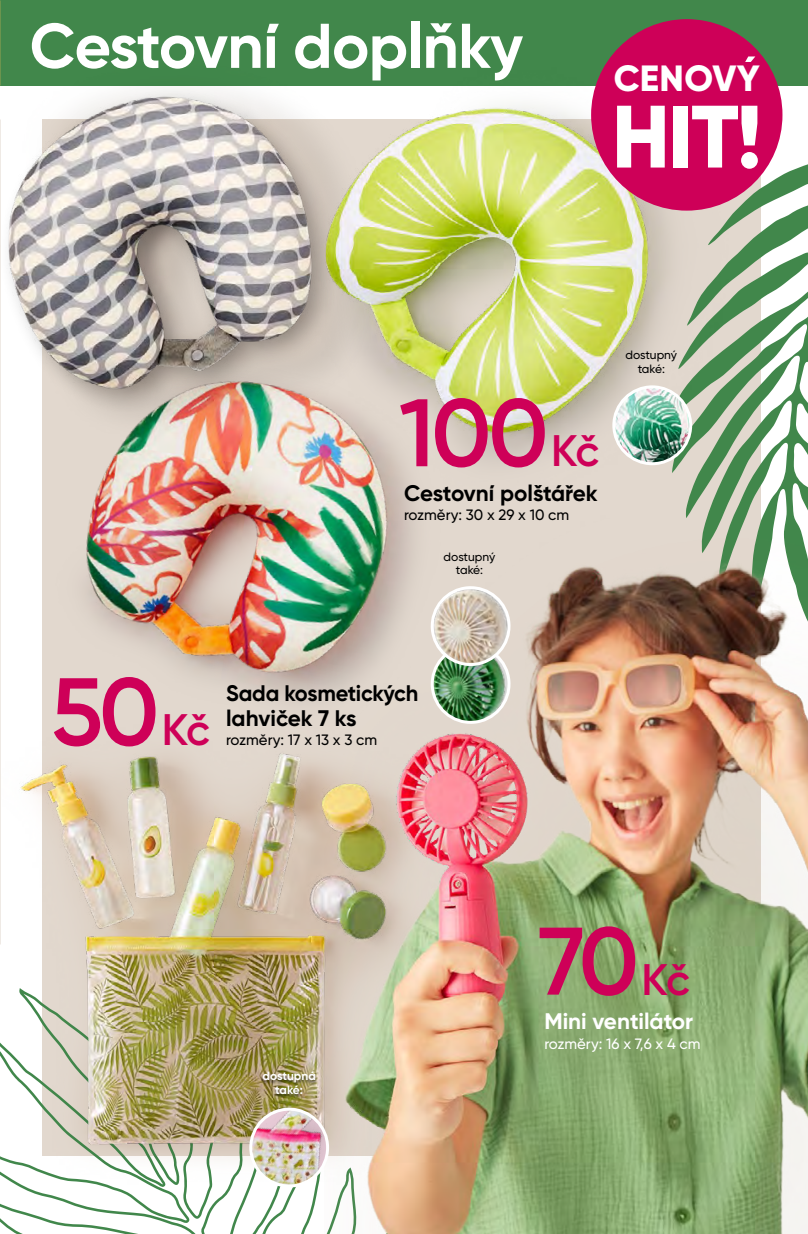
<style>
.page{position:relative;width:808px;height:1234px;background:#fff}
.page>*{position:absolute;margin:0;border:0;box-sizing:border-box;transform-origin:0 0}
.t1{font:600 95.7px "Gilroy";letter-spacing:-.04em;color:#ce0058}
.t2{font:800 88.2px "Gilroy";color:#fff}
.t3{font:700 63px "Gilroy";letter-spacing:-.01em;color:#fff}
.t4{font:600 44.1px "Gilroy";color:#ce0058}
.t5{font:800 36.45px "Gilroy";letter-spacing:.01em;color:#fff}
.t6{font:700 22.5px "Gilroy";letter-spacing:-.01em;color:#000}
.t7{font:700 22.5px "Gilroy";color:#fff}
.t8{font:500 15px "Gilroy";color:#000}
.t9{font:500 15px "Gilroy";color:#fff}
.t10{font:500 12px/13.5px "Gilroy";letter-spacing:-.005em;color:#000;text-align:center}
.t11{font:700 12px/13.5px "Gilroy";color:#fff;text-align:center}
</style>
<div class="page">
<div style="left:0;top:0;width:808px;height:85px;background:#41874b"></div>
<img style="left:0;top:119px;width:1px;height:825px">
<svg style="left:728px;top:369px;width:80px;height:146px"></svg>
<svg style="left:728px;top:159px;width:80px;height:210px"></svg>
<svg style="left:9px;top:1192px;width:308px;height:41px"></svg>
<svg style="left:291px;top:1231px;width:26px;height:2px"></svg>
<img style="left:0;top:1203px;width:9px;height:26px">
<img style="left:42px;top:451px;width:282px;height:263px">
<div style="left:24px;top:60px;width:368px;height:391px;background:#000;opacity:.25"></div>
<img style="left:0;top:61px;width:288px;height:375px">
<div style="left:0;top:87px;width:338px;height:328px;background:#000;opacity:.25"></div>
<img style="left:288px;top:56px;width:440px;height:462px">
<img style="left:614px;top:387px;width:77px;height:76px;border-radius:38px">
<div style="left:612px;top:385px;width:80px;height:80px;border:3px solid #fff;border-radius:50%"></div>
<img style="left:0;top:714px;width:324px;height:478px">
<img style="left:324px;top:515px;width:484px;height:718px">
<img style="left:251px;top:1108px;width:77px;height:77px">
<img style="left:251px;top:1108px;width:77px;height:77px;border-radius:38px">
<div style="left:249px;top:1107px;width:80px;height:80px;border:3px solid #fff;border-radius:50%"></div>
<div style="left:591px;top:19px;width:191px;height:191px;background:#ce0058;border-radius:50%"></div>
<svg style="left:745px;top:56px;width:10px;height:6px"></svg>
<img style="left:429px;top:586px;width:81px;height:137px">
<div style="left:260px;top:1072px;width:58px;height:26px;background:#000;opacity:.5"></div>
<p class="t3" style="left:30px;top:6px;width:495px">Cestovní doplňky</p>
<p class="t5" style="left:614px;top:55px;width:148px">CENOVY</p>
<p class="t2" style="left:612px;top:81px;width:152px">HIT!</p>
<p class="t1" style="left:399px;top:373px;width:151px">100</p>
<p class="t4" style="left:551px;top:423px;width:50px">Kč</p>
<p class="t6" style="left:404px;top:478px;width:195px">Cestovní polštářek</p>
<p class="t8" style="left:404px;top:505px;width:167px">rozměry: 30 x 29 x 10 cm</p>
<p class="t10" style="left:444px;top:550px;width:53px">dostupný také:</p>
<p class="t10" style="left:625px;top:348px;width:53px">dostupný také:</p>
<p class="t1" style="left:51px;top:652px;width:110px">50</p>
<p class="t4" style="left:162px;top:702px;width:50px">Kč</p>
<p class="t6" style="left:226px;top:678px;width:194px">Sada kosmetických</p>
<p class="t6" style="left:226px;top:703px;width:132px">lahviček 7 ks</p>
<p class="t8" style="left:226px;top:730px;width:153px">rozměry: 17 x 13 x 3 cm</p>
<p class="t1" style="left:538px;top:901px;width:102px">70</p>
<p class="t4" style="left:641px;top:951px;width:50px">Kč</p>
<p class="t11" style="left:262px;top:1068px;width:55px">dostupná také:</p>
<p class="t7" style="left:544px;top:1006px;width:150px">Mini ventilátor</p>
<p class="t9" style="left:544px;top:1033px;width:158px">rozměry: 16 x 7,6 x 4 cm</p>
</div>
